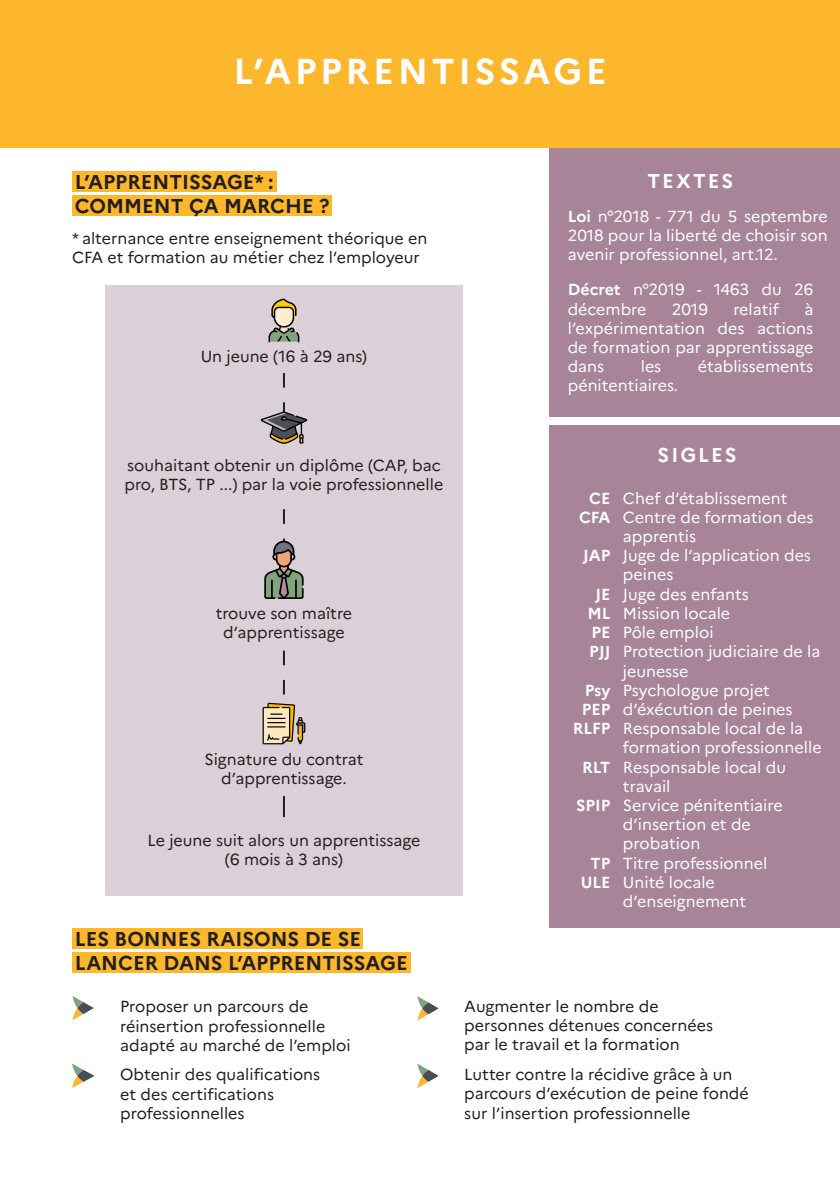
<style>
.page{position:relative;width:840px;height:1191px;background:#fff}
.page>*{position:absolute;margin:0;border:0;box-sizing:border-box;transform-origin:0 0}
.t1{font:700 36px "Marianne";letter-spacing:.1em;color:#fff}
.t2{font:700 20px/24px "Marianne";color:#231f20}
.t3{font:700 20px "Marianne";letter-spacing:.1em;color:#fff}
.t4{font:16px/19.2px "Marianne";color:#231f20}
.t5{font:16px/19.2px "Marianne";color:#fff}
.t6{font:700 16px "Marianne";color:#fff}
.s1{font-weight:700}
</style>
<div class="page">
<div style="left:549px;top:147px;width:290px;height:269px;background:#a88499"></div>
<div style="left:549px;top:426px;width:290px;height:502px;background:#a88499"></div>
<div style="left:105px;top:286px;width:357px;height:610px;background:#dcd0d8"></div>
<div style="left:0;top:0;width:839px;height:147px;background:#fcb72d"></div>
<div style="left:72px;top:928px;width:290px;height:21px;background:#fcb72b"></div>
<div style="left:72px;top:171px;width:205px;height:21px;background:#fcb72b"></div>
<div style="left:72px;top:952px;width:338px;height:21px;background:#fcb72b"></div>
<div style="left:72px;top:195px;width:260px;height:21px;background:#fcb72b"></div>
<svg style="left:283px;top:650px;width:2px;height:44px"></svg>
<hr style="left:283px;top:796px;width:2px;height:21px;background:#231f20">
<svg style="left:260px;top:373px;width:47px;height:71px"></svg>
<svg style="left:268px;top:298px;width:31px;height:44px"></svg>
<svg style="left:264px;top:509px;width:39px;height:90px"></svg>
<svg style="left:262px;top:702px;width:43px;height:42px"></svg>
<svg style="left:72px;top:996px;width:21px;height:24px"></svg>
<svg style="left:72px;top:1063px;width:22px;height:25px"></svg>
<svg style="left:417px;top:996px;width:21px;height:24px"></svg>
<svg style="left:417px;top:1063px;width:21px;height:25px"></svg>
<p class="t1" style="left:233px;top:49px;width:374px">L’APPRENTISSAGE</p>
<p class="t2" style="left:75px;top:170px;width:200px">L’APPRENTISSAGE* :</p>
<p class="t2" style="left:75px;top:194px;width:256px">COMMENT ÇA MARCHE ?</p>
<p class="t4" style="left:72px;top:229px;width:357px">* alternance entre enseignement théorique en<br>CFA et formation au métier chez l’employeur</p>
<p class="t4" style="left:201px;top:347px;width:168px">Un jeune (16 à 29 ans)</p>
<p class="t4" style="left:124px;top:455px;width:320px">souhaitant obtenir un diplôme (CAP, bac pro, BTS, TP ...) par la voie professionnelle</p>
<p class="t4" style="left:215px;top:604px;width:138px;text-align:center">trouve son maître d’apprentissage</p>
<p class="t4" style="left:204px;top:749px;width:161px;text-align:center">Signature du contrat d’apprentissage.</p>
<p class="t4" style="left:147px;top:830px;width:274px">Le jeune suit alors un apprentissage</p>
<p class="t4" style="left:225px;top:849px;width:119px">(6 mois à 3 ans)</p>
<p class="t2" style="left:75px;top:926px;width:334px">LES BONNES RAISONS DE SE<br>LANCER DANS L’APPRENTISSAGE</p>
<p class="t4" style="left:120px;top:997px;width:232px">Proposer un parcours de réinsertion professionnelle adapté au marché de l’emploi</p>
<p class="t4" style="left:120px;top:1065px;width:201px">Obtenir des qualifications et des certifications professionnelles</p>
<p class="t3" style="left:647px;top:168px;width:87px">TEXTES</p>
<p class="t5" style="left:567px;top:206px;width:261px;text-align:justify"><span class="s1">Loi</span> n°2018 - 771 du 5 septembre 2018 pour la liberté de choisir son avenir professionnel, art.12.</p>
<p class="t5" style="left:567px;top:280px;width:247px"><span class="s1">Décret</span> n°2019 - 1463 du 26 décembre</p>
<p class="t5" style="left:671px;top:299px;width:38px">2019</p>
<p class="t5" style="left:733px;top:299px;width:47px">relatif</p>
<p class="t5" style="left:567px;top:299px;width:247px;text-align:justify;text-indent:236px">à l’expérimentation des actions de formation par apprentissage dans</p>
<p class="t5" style="left:640px;top:357px;width:22px">les</p>
<p class="t5" style="left:697px;top:357px;width:117px">établissements</p>
<p class="t5" style="left:567px;top:376px;width:112px">pénitentiaires.</p>
<p class="t3" style="left:657px;top:442px;width:80px">SIGLES</p>
<p class="t6" style="left:589px;top:488px;width:23px">CE</p>
<p class="t6" style="left:578px;top:507px;width:33px">CFA</p>
<p class="t6" style="left:582px;top:546px;width:29px">JAP</p>
<p class="t6" style="left:595px;top:584px;width:17px">JE</p>
<p class="t6" style="left:587px;top:603px;width:25px">ML</p>
<p class="t6" style="left:591px;top:622px;width:21px">PE</p>
<p class="t6" style="left:589px;top:642px;width:23px">PJJ</p>
<p class="t6" style="left:584px;top:680px;width:27px">Psy</p>
<p class="t6" style="left:581px;top:699px;width:30px">PEP</p>
<p class="t6" style="left:572px;top:718px;width:39px">RLFP</p>
<p class="t6" style="left:582px;top:757px;width:30px">RLT</p>
<p class="t6" style="left:575px;top:795px;width:36px">SPIP</p>
<p class="t6" style="left:590px;top:853px;width:21px">TP</p>
<p class="t6" style="left:580px;top:872px;width:31px">ULE</p>
<p class="t5" style="left:622px;top:488px;width:166px">Chef d’établissement</p>
<p class="t5" style="left:622px;top:507px;width:192px">Centre de formation des apprentis</p>
<p class="t5" style="left:622px;top:546px;width:189px">Juge de l’application des peines</p>
<p class="t5" style="left:622px;top:584px;width:127px">Juge des enfants</p>
<p class="t5" style="left:622px;top:603px;width:109px">Mission locale</p>
<p class="t5" style="left:622px;top:623px;width:92px">Pôle emploi</p>
<p class="t5" style="left:622px;top:642px;width:199px">Protection judiciaire de la jeunesse</p>
<p class="t5" style="left:622px;top:680px;width:171px">Psychologue projet d’éxécution de peines</p>
<p class="t5" style="left:622px;top:719px;width:200px">Responsable local de la formation professionnelle</p>
<p class="t5" style="left:622px;top:757px;width:164px">Responsable local du travail</p>
<p class="t5" style="left:622px;top:795px;width:161px">Service pénitentiaire d’insertion et de probation</p>
<p class="t5" style="left:622px;top:853px;width:146px">Titre professionnel</p>
<p class="t5" style="left:622px;top:872px;width:125px">Unité locale d’enseignement</p>
<p class="t4" style="left:464px;top:996px;width:250px">Augmenter le nombre de personnes détenues concernées par le travail et la formation</p>
<p class="t4" style="left:464px;top:1064px;width:286px">Lutter contre la récidive grâce à un parcours d’exécution de peine fondé sur l’insertion professionnelle</p>
</div>
